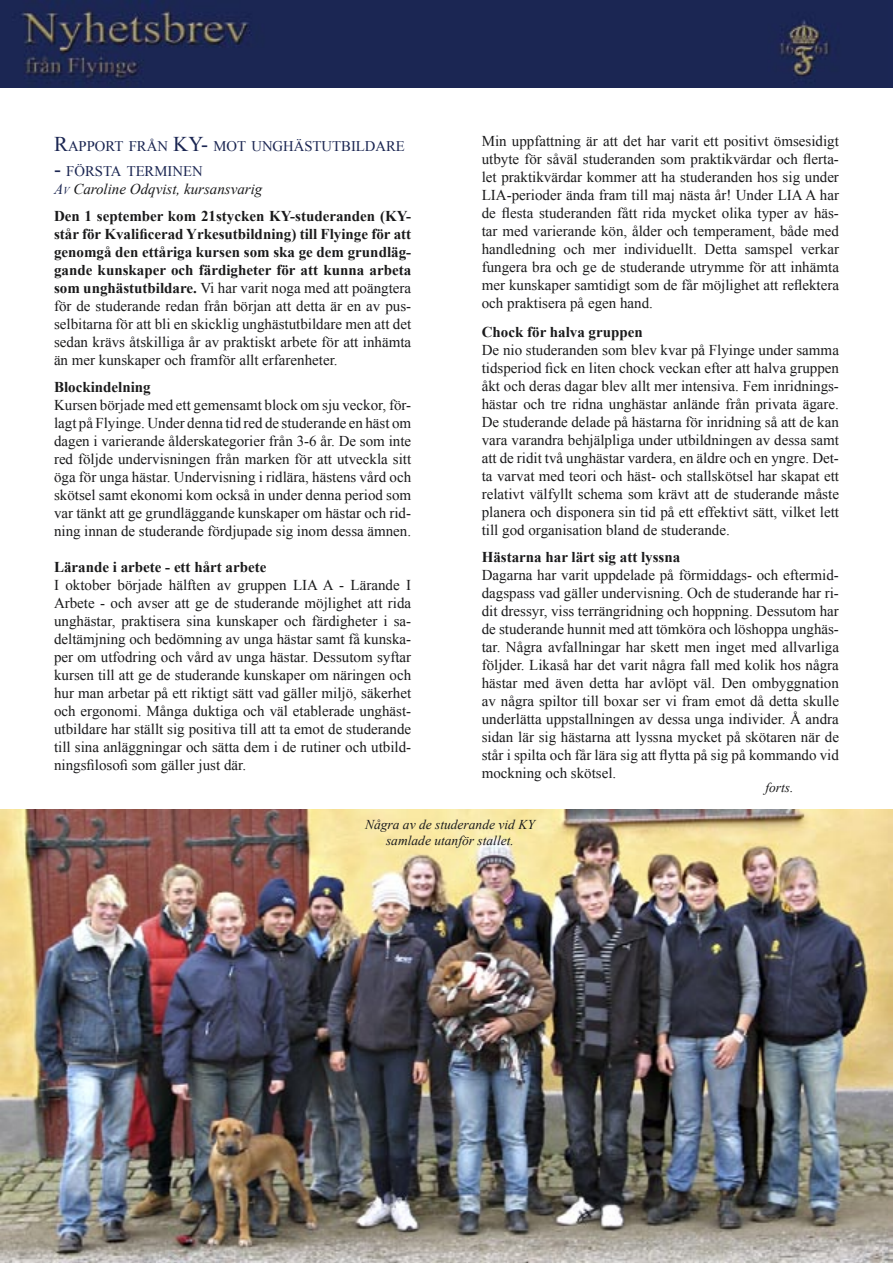
<style>
.page{position:relative;width:893px;height:1263px;background:#fff}
.page>*{position:absolute;margin:0;border:0;box-sizing:border-box;transform-origin:0 0}
.t1{font:15px/18px "Times New Roman";color:#1a1a1b;text-align:justify}
.t2{font:700 15px "Times New Roman";color:#1a1a1b}
.t3{font:italic 15px "Times New Roman";color:#1a1a1b}
.t4{font:14.7px "Times New Roman";color:#1b2652}
.t5{font:italic 13.5px "Times New Roman";color:#1a1a1b}
.s1{font-size:21px}
.s2{color:#1b2652}
.s3{font-size:10.5px;color:#1b2652}
.s4{font-weight:700}
</style>
<div class="page">
<img style="left:0;top:0;width:893px;height:87px">
<img style="left:0;top:809px;width:893px;height:454px">
<p class="t1" style="left:482px;top:132px;width:359px">Min uppfattning är att det har varit ett positivt ömsesidigt utbyte för såväl studeranden som praktikvärdar och flerta&shy;let praktikvärdar kommer att ha studeranden hos sig under LIA-perioder ända fram till maj nästa år! Under LIA A har de flesta studeranden fått rida mycket olika typer av häs&shy;tar med varierande kön, ålder och temperament, både med handledning och mer individuellt. Detta samspel verkar fungera bra och ge de studerande utrymme för att inhämta mer kunskaper samtidigt som de får möjlighet att reflektera och praktisera på egen hand.</p>
<p class="t2" style="left:482px;top:321px;width:162px">Chock för halva gruppen</p>
<p class="t1" style="left:482px;top:340px;width:359px">De nio studeranden som blev kvar på Flyinge under samma tidsperiod fick en liten chock veckan efter att halva gruppen åkt och deras dagar blev allt mer intensiva. Fem inridnings&shy;hästar och tre ridna unghästar anlände från privata ägare.<br>De studerande delade på hästarna för inridning så att de kan vara varandra behjälpliga under utbildningen av dessa samt att de ridit två unghästar vardera, en äldre och en yngre. Det&shy;ta varvat med teori och häst- och stallskötsel har skapat ett relativt välfyllt schema som krävt att de studerande måste planera och disponera sin tid på ett effektivt sätt, vilket lett till god organisation bland de studerande.</p>
<p class="t2" style="left:482px;top:546px;width:200px">Hästarna har lärt sig att lyssna</p>
<p class="t1" style="left:482px;top:565px;width:359px">Dagarna har varit uppdelade på förmiddags- och eftermid&shy;dagspass vad gäller undervisning. Och de studerande har ri&shy;dit dressyr, viss terrängridning och hoppning. Dessutom har de studerande hunnit med att tömköra och löshoppa unghäs&shy;tar. Några avfallningar har skett men inget med allvarliga följder. Likaså har det varit några fall med kolik hos några hästar med även detta har avlöpt väl. Den ombyggnation av några spiltor till boxar ser vi fram emot då detta skulle underlätta uppstallningen av dessa unga individer. Å andra sidan lär sig hästarna att lyssna mycket på skötaren när de står i spilta och får lära sig att flytta på sig på kommando vid mockning och skötsel.</p>
<p class="t5" style="left:365px;top:815px;width:171px">Några av de studerande vid KY</p>
<p class="t5" style="left:386px;top:831px;width:129px">samlade utanför stallet.</p>
<p class="t4" style="left:54px;top:136px;width:352px"><span class="s1">R</span>APPORT FRÅN <span class="s1">KY-</span> MOT UNGHÄSTUTBILDARE</p>
<p class="t4" style="left:54px;top:161px;width:150px"><span class="s1">-</span> FÖRSTA TERMINEN</p>
<p class="t3" style="left:54px;top:178px;width:210px"><span class="s2">A</span><span class="s3">V</span> Caroline Odqvist, kursansvarig</p>
<p class="t1" style="left:54px;top:207px;width:359px"><span class="s4">Den 1 september kom 21stycken KY-studeranden (KY&shy;står för Kvalificerad Yrkesutbildning) till Flyinge för att genomgå den ettåriga kursen som ska ge dem grundläg&shy;gande kunskaper och färdigheter för att kunna arbeta som unghästutbildare.</span> Vi har varit noga med att poängtera för de studerande redan från början att detta är en av pus&shy;selbitarna för att bli en skicklig unghästutbildare men att det sedan krävs åtskilliga år av praktiskt arbete för att inhämta än mer kunskaper och framför allt erfarenheter.</p>
<p class="t2" style="left:54px;top:376px;width:98px">Blockindelning</p>
<p class="t1" style="left:54px;top:396px;width:359px">Kursen började med ett gemensamt block om sju veckor, för&shy;lagt på Flyinge. Under denna tid red de studerande en häst om dagen i varierande ålderskategorier från 3-6 år. De som inte red följde undervisningen från marken för att utveckla sitt öga för unga hästar. Undervisning i ridlära, hästens vård och skötsel samt ekonomi kom också in under denna period som var tänkt att ge grundläggande kunskaper om hästar och rid&shy;ning innan de studerande fördjupade sig inom dessa ämnen.</p>
<p class="t2" style="left:54px;top:556px;width:214px">Lärande i arbete - ett hårt arbete</p>
<p class="t1" style="left:54px;top:576px;width:359px">I oktober började hälften av gruppen LIA A - Lärande I Arbete - och avser att ge de studerande möjlighet att rida unghästar, praktisera sina kunskaper och färdigheter i sa&shy;deltämjning och bedömning av unga hästar samt få kunska&shy;per om utfodring och vård av unga hästar. Dessutom syftar kursen till att ge de studerande kunskaper om näringen och hur man arbetar på ett riktigt sätt vad gäller miljö, säkerhet och ergonomi. Många duktiga och väl etablerade unghäst&shy;utbildare har ställt sig positiva till att ta emot de studerande till sina anläggningar och sätta dem i de rutiner och utbild&shy;ningsfilosofi som gäller just där.</p>
<p class="t5" style="left:765px;top:778px;width:30px">forts.</p>
</div>
